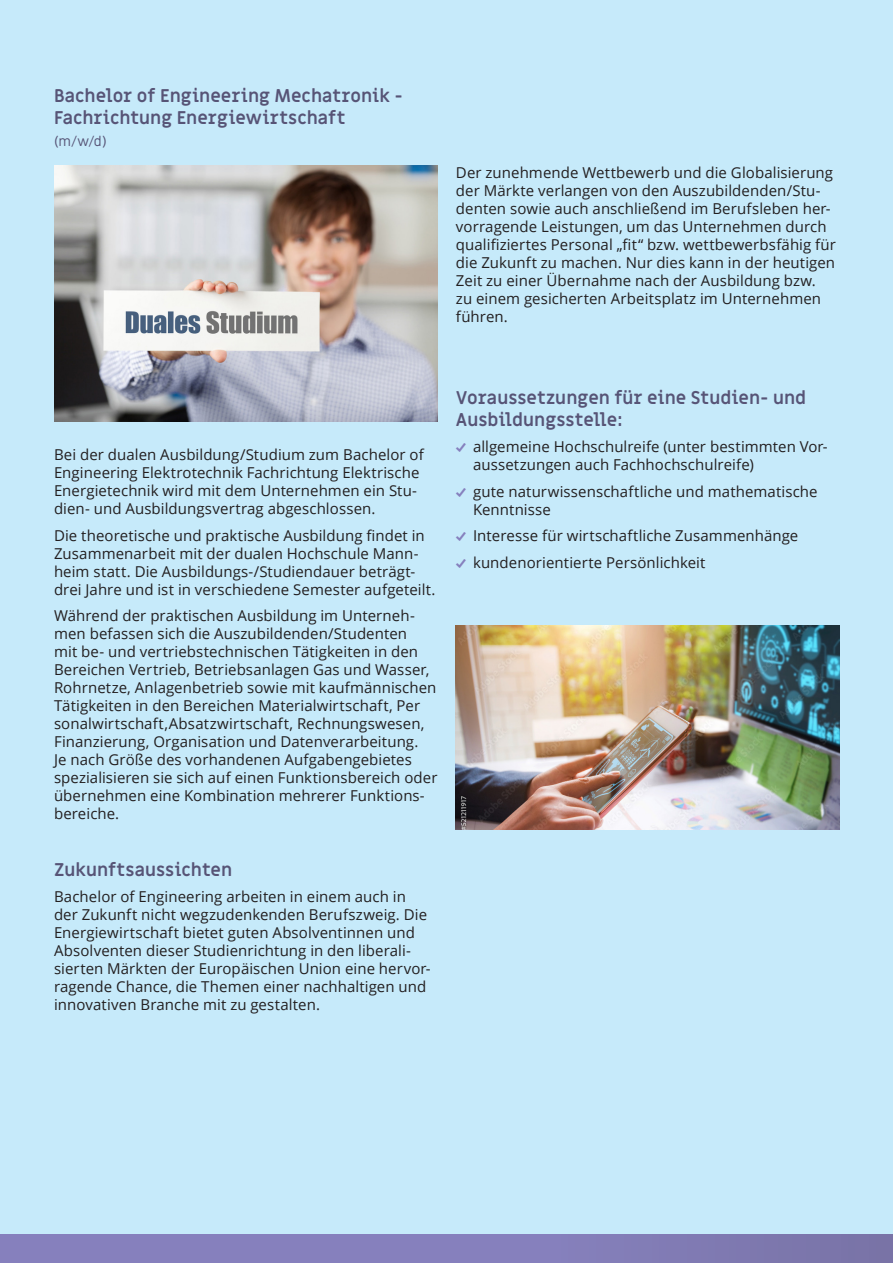
<style>
.page{position:relative;width:893px;height:1263px;background:#fff}
.page>*{position:absolute;margin:0;border:0;box-sizing:border-box;transform-origin:0 0}
.t1{font:700 18px/21.6px "Miriam Libre";color:#575476}
.t2{font:15px/18px "Open Sans";letter-spacing:.005em;color:#231f20}
.t3{font:13.5px "Miriam Libre";color:#575476}
</style>
<div class="page">
<div style="left:0;top:0;width:893px;height:1242px;background:#c6eafa"></div>
<div style="left:0;top:1234px;width:893px;height:29px;background:linear-gradient(to right,#8983c3,#7d78ae)"></div>
<img style="left:54px;top:166px;width:384px;height:255px">
<img style="left:456px;top:625px;width:383px;height:204px">
<p class="t1" style="left:54px;top:86px;width:350px">Bachelor of Engineering Mechatronik -<br>Fachrichtung Energiewirtschaft</p>
<p class="t3" style="left:54px;top:133px;width:54px">(m/w/d)</p>
<p class="t2" style="left:456px;top:163px;width:381px">Der zunehmende Wettbewerb und die Globalisierung der Märkte verlangen von den Auszubildenden/Stu&shy;denten sowie auch anschließend im Berufsleben her&shy;vorragende Leistungen, um das Unternehmen durch qualifiziertes Personal „fit“ bzw. wettbewerbsfähig für die Zukunft zu machen. Nur dies kann in der heutigen Zeit zu einer Übernahme nach der Ausbildung bzw.<br>zu einem gesicherten Arbeitsplatz im Unternehmen führen.</p>
<p class="t2" style="left:54px;top:445px;width:371px">Bei der dualen Ausbildung/Studium zum Bachelor of Engineering Elektrotechnik Fachrichtung Elektrische Energietechnik wird mit dem Unternehmen ein Stu&shy;dien- und Ausbildungsvertrag abgeschlossen.</p>
<p class="t2" style="left:54px;top:526px;width:383px">Die theoretische und praktische Ausbildung findet in Zusammenarbeit mit der dualen Hochschule Mann&shy;heim statt. Die Ausbildungs-/Studiendauer beträgt&shy;drei Jahre und ist in verschiedene Semester aufgeteilt.</p>
<p class="t2" style="left:54px;top:606px;width:385px">Während der praktischen Ausbildung im Unterneh&shy;men befassen sich die Auszubildenden/Studenten<br>mit be- und vertriebstechnischen Tätigkeiten in den Bereichen Vertrieb, Betriebsanlagen Gas und Wasser, Rohrnetze, Anlagenbetrieb sowie mit kaufmännischen Tätigkeiten in den Bereichen Materialwirtschaft, Per sonalwirtschaft,Absatzwirtschaft, Rechnungswesen, Finanzierung, Organisation und Datenverarbeitung.<br>Je nach Größe des vorhandenen Aufgabengebietes spezialisieren sie sich auf einen Funktionsbereich oder übernehmen eine Kombination mehrerer Funktions&shy;bereiche.</p>
<p class="t1" style="left:54px;top:859px;width:180px">Zukunftsaussichten</p>
<p class="t2" style="left:54px;top:887px;width:378px">Bachelor of Engineering arbeiten in einem auch in der Zukunft nicht wegzudenkenden Berufszweig. Die Energiewirtschaft bietet guten Absolventinnen und Absolventen dieser Studienrichtung in den liberali&shy;sierten Märkten der Europäischen Union eine hervor&shy;ragende Chance, die Themen einer nachhaltigen und innovativen Branche mit zu gestalten.</p>
<p class="t1" style="left:456px;top:388px;width:352px">Voraussetzungen für eine Studien- und<br>Ausbildungsstelle:</p>
<p class="t2" style="left:473px;top:438px;width:356px">allgemeine Hochschulreife (unter bestimmten Vor&shy;aussetzungen auch Fachhochschulreife)</p>
<p class="t2" style="left:473px;top:482px;width:346px">gute naturwissenschaftliche und mathematische<br>Kenntnisse</p>
<p class="t2" style="left:473px;top:522px;width:327px;line-height:26.5px">Interesse für wirtschaftliche Zusammenhänge kundenorientierte Persönlichkeit</p>
</div>
